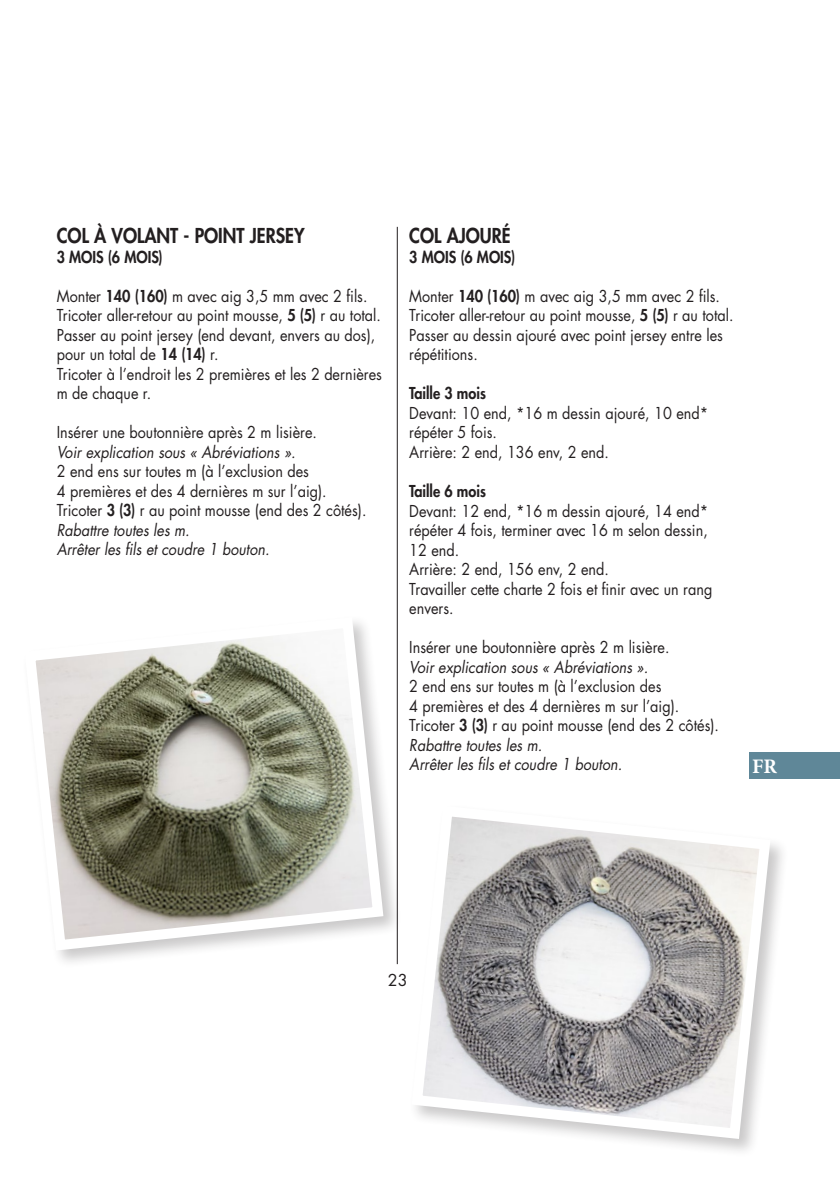
<style>
.page{position:relative;width:840px;height:1191px;background:#fff}
.page>*{position:absolute;margin:0;border:0;box-sizing:border-box;transform-origin:0 0}
.t1{font:700 20.6px "Minion Pro";color:#fff}
.t2{font:800 20px "Futura Std";color:#231f20;scale:.9 1}
.t3{font:16px/19.6px "Futura Std";color:#231f20;scale:.9 1}
.t4{font:italic 16px "Futura Std";color:#231f20;scale:.9 1}
.t5{font:800 16px "Futura Std";color:#231f20;scale:.9 1}
.t6{font:16px "Futura Std";color:#231f20}
.s1{font-weight:800}
.s2{font-style:italic}
</style>
<div class="page">
<hr style="left:397px;top:227px;width:1px;height:737px;background:#231f20">
<div style="left:748px;top:752px;width:91px;height:26px;background:#5f8798"></div>
<div style="left:408px;top:803px;width:380px;height:354px;background:#231f20;opacity:.24"></div>
<svg style="left:408px;top:803px;width:367px;height:341px"></svg>
<div style="left:22px;top:614px;width:379px;height:355px;background:#231f20;opacity:.24"></div>
<svg style="left:22px;top:614px;width:366px;height:342px"></svg>
<p class="t2" style="left:57px;top:223px;width:277px">COL À VOLANT - POINT JERSEY</p>
<p class="t5" style="left:57px;top:247px;width:119px">3 MOIS (6 MOIS)</p>
<p class="t3" style="left:57px;top:286px;width:362px">Monter <span class="s1">140 (160)</span> m avec aig 3,5 mm avec 2 fils.<br>Tricoter aller-retour au point mousse, <span class="s1">5 (5)</span> r au total.<br>Passer au point jersey (end devant, envers au dos), pour un total de <span class="s1">14 (14)</span> r.<br>Tricoter à l’endroit les 2 premières et les 2 dernières m de chaque r.</p>
<p class="t3" style="left:57px;top:423px;width:290px">Insérer une boutonnière après 2 m lisière.</p>
<p class="t4" style="left:57px;top:442px;width:267px">Voir explication sous « Abréviations ».</p>
<p class="t3" style="left:57px;top:462px;width:345px">2 end ens sur toutes m (à l’exclusion des<br>4 premières et des 4 dernières m sur l’aig).<br>Tricoter <span class="s1">3 (3)</span> r au point mousse (end des 2 côtés).<br><span class="s2">Rabattre toutes les m.<br>Arrêter les fils et coudre 1 bouton.</span></p>
<p class="t2" style="left:409px;top:223px;width:114px">COL AJOURÉ</p>
<p class="t5" style="left:409px;top:247px;width:119px">3 MOIS (6 MOIS)</p>
<p class="t3" style="left:409px;top:286px;width:361px">Monter <span class="s1">140 (160)</span> m avec aig 3,5 mm avec 2 fils.<br>Tricoter aller-retour au point mousse, <span class="s1">5 (5)</span> r au total.<br>Passer au dessin ajouré avec point jersey entre les répétitions.</p>
<p class="t5" style="left:409px;top:383px;width:87px">Taille 3 mois</p>
<p class="t3" style="left:409px;top:403px;width:333px">Devant: 10 end, *16 m dessin ajouré, 10 end* répéter 5 fois.<br>Arrière: 2 end, 136 env, 2 end.</p>
<p class="t5" style="left:409px;top:481px;width:87px">Taille 6 mois</p>
<p class="t3" style="left:409px;top:501px;width:338px">Devant: 12 end, *16 m dessin ajouré, 14 end* répéter 4 fois, terminer avec 16 m selon dessin,<br>12 end.<br>Arrière: 2 end, 156 env, 2 end.<br>Travailler cette charte 2 fois et finir avec un rang envers.</p>
<p class="t3" style="left:409px;top:637px;width:290px">Insérer une boutonnière après 2 m lisière.</p>
<p class="t4" style="left:409px;top:656px;width:267px">Voir explication sous « Abréviations ».</p>
<p class="t3" style="left:409px;top:676px;width:345px">2 end ens sur toutes m (à l’exclusion des<br>4 premières et des 4 dernières m sur l’aig).<br>Tricoter <span class="s1">3 (3)</span> r au point mousse (end des 2 côtés).<br><span class="s2">Rabattre toutes les m.<br>Arrêter les fils et coudre 1 bouton.</span></p>
<p class="t1" style="left:751px;top:751px;width:27px">FR</p>
<p class="t6" style="left:387px;top:969px;width:21px">23</p>
</div>
